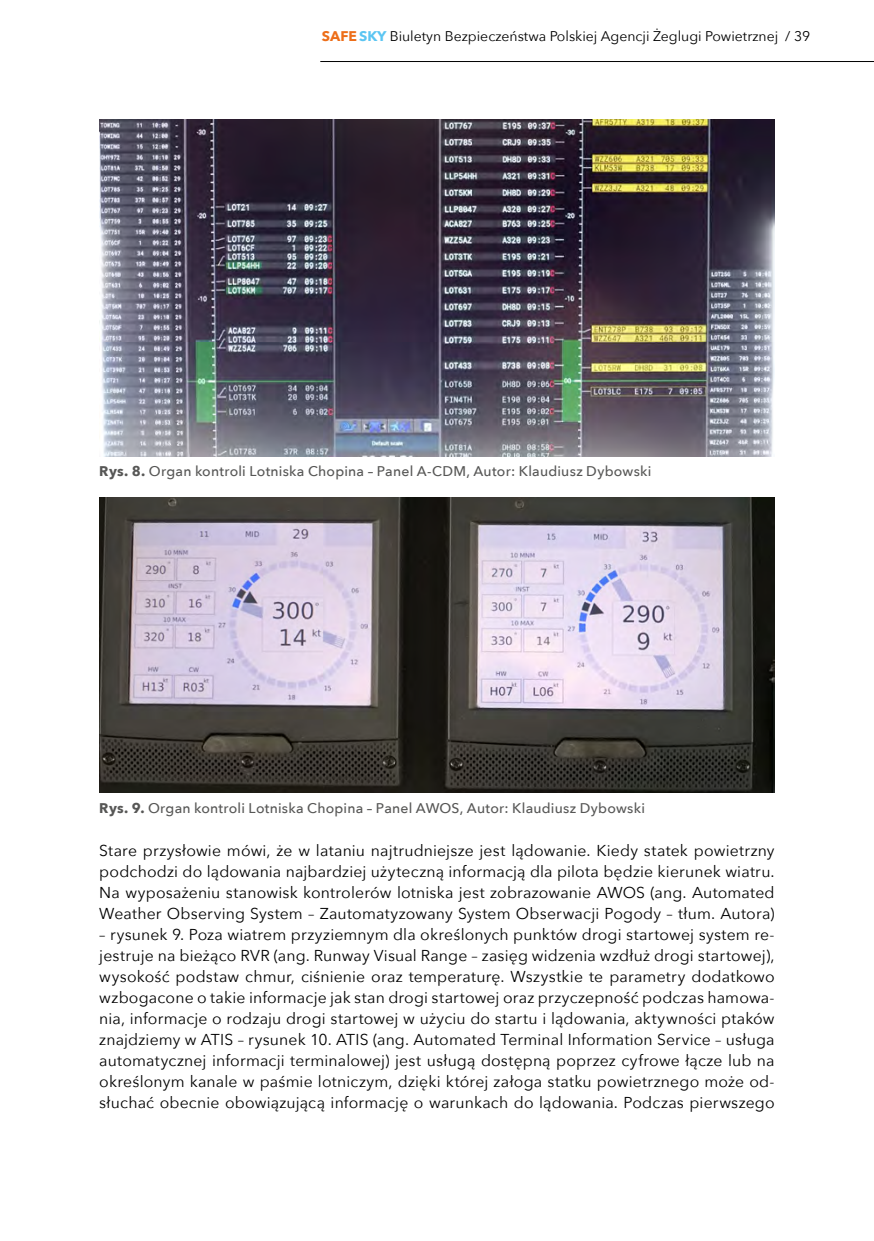
<style>
.page{position:relative;width:874px;height:1241px;background:#fff}
.page>*{position:absolute;margin:0;border:0;box-sizing:border-box;transform-origin:0 0}
.tekst_glowny{font:15.75px/21px "Avenir Next";letter-spacing:.01em;color:#000;text-align:justify}
.Rys_Fot_podpis{font:500 14px "Avenir Next";letter-spacing:.015em;color:#575756}
.t1{font:14px "Avenir Next";color:#000}
.s1{font-weight:700;color:#ed6e19}
.s2{font-weight:700;color:#5bc5f2}
.s3{font-weight:700}
</style>
<div class="page">
<hr style="left:320px;top:61px;width:553px;height:1px;background:#000">
<img style="left:99px;top:120px;width:675px;height:336px">
<img style="left:99px;top:497px;width:675px;height:295px">
<p class="t1" style="left:322px;top:24px;width:489px"><span class="s1">SAFE</span><span class="s2">SKY</span> Biuletyn Bezpieczeństwa Polskiej Agencji Żeglugi Powietrznej / 39</p>
<p class="Rys_Fot_podpis" style="left:99px;top:459px;width:553px"><span class="s3">Rys. 8.</span> Organ kontroli Lotniska Chopina – Panel A-CDM, Autor: Klaudiusz Dybowski</p>
<p class="Rys_Fot_podpis" style="left:99px;top:796px;width:547px"><span class="s3">Rys. 9.</span> Organ kontroli Lotniska Chopina – Panel AWOS, Autor: Klaudiusz Dybowski</p>
<p class="tekst_glowny" style="left:99px;top:839px;width:676px">Stare przysłowie mówi, że w lataniu najtrudniejsze jest lądowanie. Kiedy statek powietrzny podchodzi do lądowania najbardziej użyteczną informacją dla pilota będzie kierunek wiatru.<br>Na wyposażeniu stanowisk kontrolerów lotniska jest zobrazowanie AWOS (ang. Automated Weather Observing System – Zautomatyzowany System Obserwacji Pogody – tłum. Autora)</p>
<p class="tekst_glowny" style="left:99px;top:923px;width:676px">– rysunek 9. Poza wiatrem przyziemnym dla określonych punktów drogi startowej system re&shy;jestruje na bieżąco RVR (ang. Runway Visual Range – zasięg widzenia wzdłuż drogi startowej), wysokość podstaw chmur, ciśnienie oraz temperaturę. Wszystkie te parametry dodatkowo wzbogacone o takie informacje jak stan drogi startowej oraz przyczepność podczas hamowa&shy;nia, informacje o rodzaju drogi startowej w użyciu do startu i lądowania, aktywności ptaków znajdziemy w ATIS – rysunek 10. ATIS (ang. Automated Terminal Information Service – usługa automatycznej informacji terminalowej) jest usługą dostępną poprzez cyfrowe łącze lub na określonym kanale w paśmie lotniczym, dzięki której załoga statku powietrznego może od&shy;słuchać obecnie obowiązującą informację o warunkach do lądowania. Podczas pierwszego</p>
</div>
